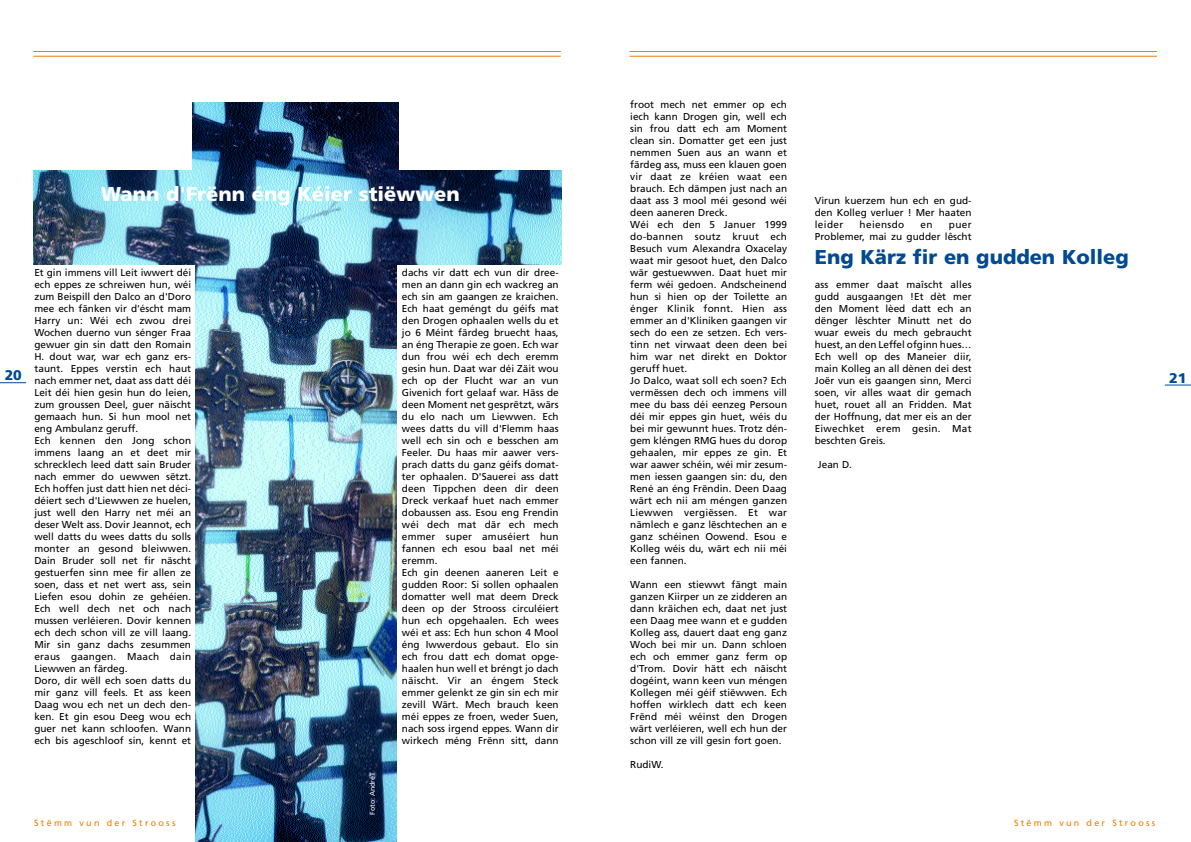
<style>
.page{position:relative;width:1191px;height:842px;background:#fff}
.page>*{position:absolute;margin:0;border:0;box-sizing:border-box;transform-origin:0 0}
.t1{font:900 20px "Frutiger";color:#fff}
.t2{font:900 20px "Frutiger";color:#004a93}
.t3{font:900 14px "Frutiger";color:#004a93}
.t4{font:10px/12px "Frutiger";color:#000;text-align:justify}
.t5{font:10px "Frutiger";letter-spacing:.035em;color:#000}
.t6{font:9px "Frutiger";letter-spacing:.25em;color:#ef7d00}
.t7{font:7px "Frutiger";color:#fff}
</style>
<div class="page">
<img style="left:34px;top:102px;width:527px;height:740px">
<div style="left:13px;top:266px;width:181px;height:576px;background:#fff"></div>
<div style="left:397px;top:266px;width:167px;height:576px;background:#fff"></div>
<svg style="left:629px;top:55px;width:528px;height:1px"></svg>
<hr style="left:629px;top:51px;width:528px;height:1px;background:#ef7d00">
<hr style="left:629px;top:56px;width:528px;height:1px;background:#ef7d00">
<svg style="left:1164px;top:384px;width:27px;height:1px"></svg>
<svg style="left:33px;top:55px;width:528px;height:1px"></svg>
<hr style="left:33px;top:51px;width:528px;height:1px;background:#ef7d00">
<hr style="left:33px;top:56px;width:528px;height:1px;background:#ef7d00">
<svg style="left:0;top:382px;width:26px;height:1px"></svg>
<div style="left:26px;top:93px;width:166px;height:77px;background:#fff"></div>
<div style="left:399px;top:92px;width:180px;height:78px;background:#fff"></div>
<h1 class="t1" style="left:101px;top:182px;width:360px">Wann d'Frënn éng Kéier stiëwwen</h1>
<h2 class="t3" style="left:5px;top:367px;width:19px">20</h2>
<p class="t4" style="left:34px;top:267px;width:158px;text-align:left">Et gin immens vill Leit iwwert déi ech eppes ze schreiwen hun, wéi zum Beispill den Dalco an d'Doro mee ech fänken vir d'éscht mam<br>Harry un: Wéi ech zwou drei<br>Wochen duerno vun sénger Fraa gewuer gin sin datt den Romain<br>H. dout war, war ech ganz ers&shy;taunt. Eppes verstin ech haut nach emmer net, daat ass datt déi<br>Leit déi hien gesin hun do leien, zum groussen Deel, guer näischt gemaach hun. Si hun mool net eng Ambulanz geruff.<br>Ech kennen den Jong schon immens laang an et deet mir schrecklech leed datt sain Bruder nach emmer do uewwen sëtzt.<br>Ech hoffen just datt hien net déci&shy;déiert sech d'Liewwen ze huelen, just well den Harry net méi an deser Welt ass. Dovir Jeannot, ech well datts du wees datts du solls monter an gesond bleiwwen.<br>Dain Bruder soll net fir näscht gestuerfen sinn mee fir allen ze soen, dass et net wert ass, sein<br>Liefen esou dohin ze gehéien.<br>Ech well dech net och nach mussen verléieren. Dovir kennen ech dech schon vill ze vill laang.<br>Mir sin ganz dachs zesummen eraus gaangen. Maach dain<br>Liewwen an färdeg.<br>Doro, dir wëll ech soen datts du mir ganz vill feels. Et ass keen<br>Daag wou ech net un dech den&shy;ken. Et gin esou Deeg wou ech guer net kann schloofen. Wann ech bis ageschloof sin, kennt et</p>
<p class="t4" style="left:402px;top:267px;width:158px;text-align:left">dachs vir datt ech vun dir dree&shy;men an dann gin ech wackreg an ech sin am gaangen ze kraichen.<br>Ech haat geméngt du géifs mat den Drogen ophaalen wells du et jo 6 Méint färdeg bruecht haas, an éng Therapie ze goen. Ech war dun frou wéi ech dech eremm gesin hun. Daat war déi Zäit wou ech op der Flucht war an vun<br>Givenich fort gelaaf war. Häss de deen Moment net gesprëtzt, wärs du elo nach um Liewwen. Ech wees datts du vill d'Flemm haas well ech sin och e besschen am<br>Feeler. Du haas mir aawer vers&shy;prach datts du ganz géifs domat&shy;ter ophaalen. D'Sauerei ass datt deen Tippchen deen dir deen<br>Dreck verkaaf huet nach emmer dobaussen ass. Esou eng Frendin wéi dech mat där ech mech emmer super amuséiert hun fannen ech esou baal net méi eremm.<br>Ech gin deenen aaneren Leit e gudden Roor: Si sollen ophaalen domatter well mat deem Dreck deen op der Strooss circuléiert hun ech opgehaalen. Ech wees wéi et ass: Ech hun schon 4 Mool éng Iwwerdous gebaut. Elo sin ech frou datt ech domat opge&shy;haalen hun well et bréngt jo dach näischt. Vir an éngem Steck emmer gelenkt ze gin sin ech mir zevill Wärt. Mech brauch keen méi eppes ze froen, weder Suen, nach soss irgend eppes. Wann dir wirkech méng Frënn sitt, dann</p>
<p class="t6" style="left:34px;top:817px;width:143px">Stëmm vun der Strooss</p>
<p class="t7" style="left:368px;top:815px;width:44px;rotate:-90deg">Foto: AndréT</p>
<p class="t4" style="left:630px;top:99px;width:158px;text-align:left">froot mech net emmer op ech iech kann Drogen gin, well ech sin frou datt ech am Moment clean sin. Domatter get een just nemmen Suen aus an wann et färdeg ass, muss een klauen goen vir daat ze kréien waat een brauch. Ech dämpen just nach an daat ass 3 mool méi gesond wéi deen aaneren Dreck.<br>Wéi ech den 5 Januer 1999 do-bannen soutz kruut ech<br>Besuch vum Alexandra Oxacelay waat mir gesoot huet, den Dalco wär gestuewwen. Daat huet mir ferm wéi gedoen. Andscheinend hun si hien op der Toilette an énger Klinik fonnt. Hien ass emmer an d'Kliniken gaangen vir sech do een ze setzen. Ech vers&shy;tinn net virwaat deen deen bei him war net direkt en Doktor geruff huet.<br>Jo Dalco, waat soll ech soen? Ech vermëssen dech och immens vill mee du bass déi eenzeg Persoun déi mir eppes gin huet, wéis du bei mir gewunnt hues. Trotz dén&shy;gem kléngen RMG hues du dorop gehaalen, mir eppes ze gin. Et war aawer schéin, wéi mir zesum&shy;men iessen gaangen sin: du, den<br>René an éng Frëndin. Deen Daag wärt ech nii am méngen ganzen<br>Liewwen vergiëssen. Et war nämlech e ganz lëschtechen an e ganz schéinen Oowend. Esou e<br>Kolleg wéis du, wärt ech nii méi een fannen.</p>
<p class="t4" style="left:630px;top:579px;width:158px">Wann een stiewwt fängt main ganzen Kiirper un ze zidderen an dann kräichen ech, daat net just een Daag mee wann et e gudden Kolleg ass, dauert daat eng ganz Woch bei mir un. Dann schloen ech och emmer ganz ferm op d'Trom. Dovir hätt ech näischt dogéint, wann keen vun méngen Kollegen méi géif stiëwwen. Ech hoffen wirklech datt ech keen Frënd méi wéinst den Drogen wärt verléieren, well ech hun der schon vill ze vill gesin fort goen.</p>
<p class="t4" style="left:630px;top:759px;width:35px">RudiW.</p>
<p class="t4" style="left:815px;top:194px;width:158px">Virun kuerzem hun ech en gud&shy;den Kolleg verluer ! Mer haaten leider</p>
<p class="t5" style="left:859px;top:218px;width:46px">heiensdo</p>
<p class="t4" style="left:920px;top:218px;width:14px">en</p>
<p class="t4" style="left:815px;top:218px;width:158px;text-align:right">puer<br>Problemer, mai zu gudder lêscht</p>
<p class="t4" style="left:815px;top:278px;width:158px">ass emmer daat maîscht alles gudd ausgaangen !Et dèt mer den Moment lèed datt ech an dënger lêschter Minutt net do wuar eweis du mech gebraucht huest, an den Leffel ofginn hues… Ech well op des Maneier diir, main Kolleg an all dènen dei dest Joër vun eis gaangen sinn, Merci soen, vir alles waat dir gemach huet, rouet all an Fridden. Mat der Hoffnung, dat mer eis an der Eiwechket erem gesin. Mat beschten Greis.</p>
<p class="t4" style="left:818px;top:458px;width:36px">Jean D.</p>
<h1 class="t2" style="left:815px;top:245px;width:315px">Eng Kärz fir en gudden Kolleg</h1>
<h2 class="t3" style="left:1169px;top:370px;width:19px">21</h2>
<p class="t6" style="left:1014px;top:817px;width:143px">Stëmm vun der Strooss</p>
</div>
